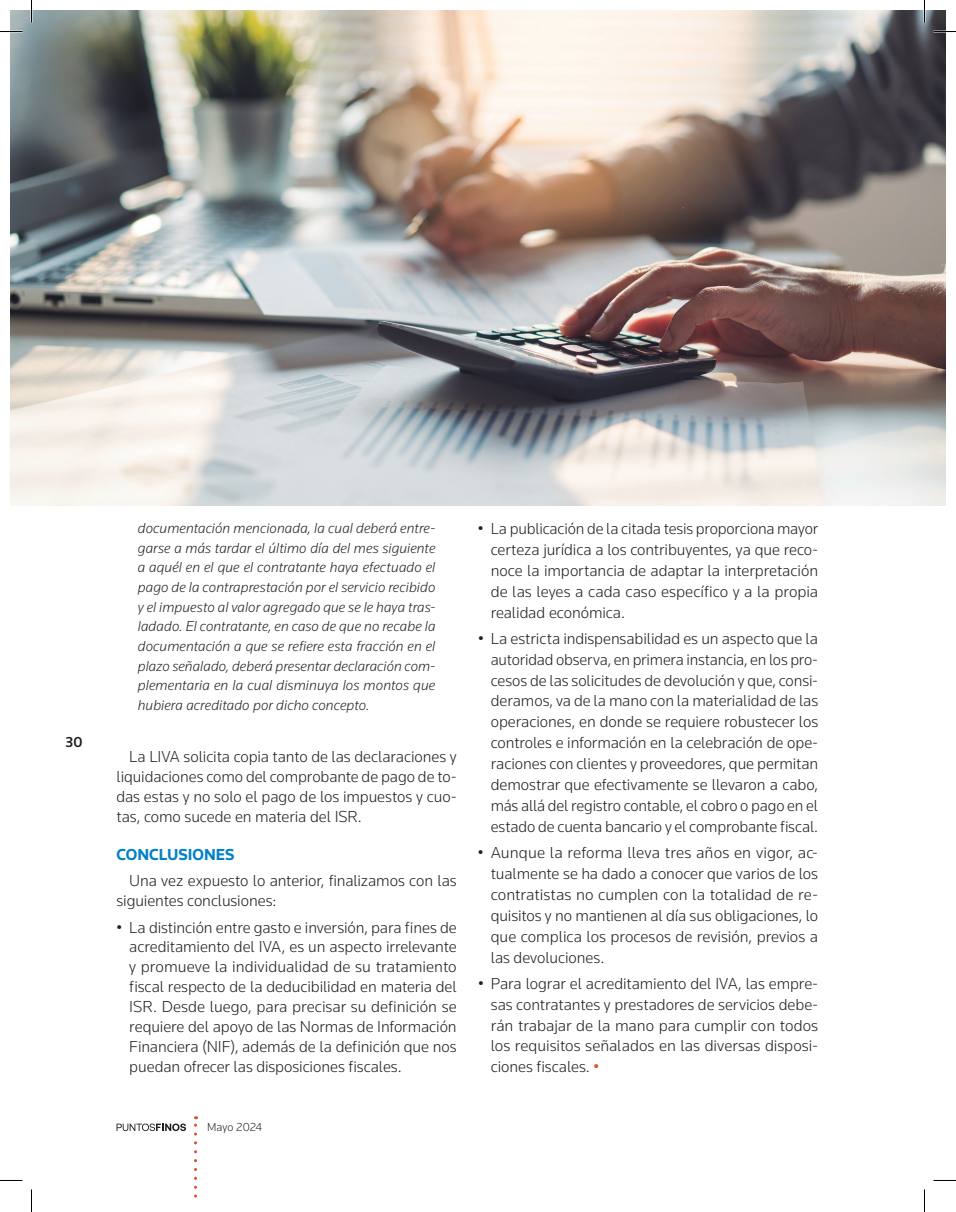
<style>
.page{position:relative;width:956px;height:1212px;background:#fff}
.page>*{position:absolute;margin:0;border:0;box-sizing:border-box;transform-origin:0 0}
.t1{font:300 16.5px/20.9px "Knowledge";letter-spacing:-.005em;color:#231f20;text-align:justify}
.t2{font:700 16.5px "Knowledge";color:#0081c7}
.t3{font:italic 300 15px/19.6px "Knowledge";color:#231f20;text-align:justify}
.t4{font:500 15px "Knowledge";color:#231f20}
.t5{font:300 12px "Knowledge";letter-spacing:.005em;color:#231f20}
.s1{color:#da4e26}
</style>
<div class="page">
<svg style="left:117px;top:1123px;width:69px;height:7px"></svg>
<svg style="left:194px;top:1116px;width:3px;height:79px"></svg>
<img style="left:10px;top:10px;width:936px;height:495px">
<hr style="left:923px;top:0;width:2px;height:22px;background:#fff">
<svg style="left:0;top:31px;width:22px;height:1px"></svg>
<svg style="left:933px;top:31px;width:23px;height:1px"></svg>
<svg style="left:31px;top:0;width:1px;height:22px"></svg>
<svg style="left:31px;top:1189px;width:1px;height:22px"></svg>
<svg style="left:924px;top:0;width:1px;height:22px"></svg>
<svg style="left:924px;top:1189px;width:1px;height:22px"></svg>
<p class="t4" style="left:66px;top:732px;width:18px">30</p>
<p class="t3" style="left:138px;top:517px;width:299px">documentación mencionada, la cual deberá entre&shy;garse a más tardar el último día del mes siguiente a aquél en el que el contratante haya efectuado el pago de la contraprestación por el servicio recibido y el impuesto al valor agregado que se le haya tras&shy;ladado. El contratante, en caso de que no recabe la documentación a que se refiere esta fracción en el plazo señalado, deberá presentar declaración com&shy;plementaria en la cual disminuya los montos que hubiera acreditado por dicho concepto.</p>
<p class="t1" style="left:117px;top:745px;width:342px;line-height:20px;text-indent:13px">La LIVA solicita copia tanto de las declaraciones y liquidaciones como del comprobante de pago de to&shy;das estas y no solo el pago de los impuestos y cuo&shy;tas, como sucede en materia del ISR.</p>
<p class="t2" style="left:117px;top:844px;width:120px">CONCLUSIONES</p>
<p class="t1" style="left:117px;top:869px;width:342px;line-height:20px;text-indent:13px">Una vez expuesto lo anterior, finalizamos con las siguientes conclusiones:</p>
<p class="t1" style="left:129px;top:916px;width:329px;line-height:20px;text-indent:-13px">• La distinción entre gasto e inversión, para fines de acreditamiento del IVA, es un aspecto irrelevante y promueve la individualidad de su tratamiento fiscal respecto de la deducibilidad en materia del ISR. Desde luego, para precisar su definición se requiere del apoyo de las Normas de Información Financiera (NIF), además de la definición que nos puedan ofrecer las disposiciones fiscales.</p>
<p class="t5" style="left:207px;top:1119px;width:57px">Mayo 2024</p>
<p class="t1" style="left:491px;top:517px;width:329px;text-indent:-13px">• La publicación de la citada tesis proporciona mayor certeza jurídica a los contribuyentes, ya que reco&shy;noce la importancia de adaptar la interpretación de las leyes a cada caso específico y a la propia realidad económica.</p>
<p class="t1" style="left:491px;top:627px;width:329px;text-indent:-13px">• La estricta indispensabilidad es un aspecto que la autoridad observa, en primera instancia, en los pro&shy;cesos de las solicitudes de devolución y que, consi&shy;deramos, va de la mano con la materialidad de las operaciones, en donde se requiere robustecer los controles e información en la celebración de ope&shy;raciones con clientes y proveedores, que permitan demostrar que efectivamente se llevaron a cabo, más allá del registro contable, el cobro o pago en el estado de cuenta bancario y el comprobante fiscal.</p>
<p class="t1" style="left:491px;top:841px;width:329px;text-indent:-13px">• Aunque la reforma lleva tres años en vigor, ac&shy;tualmente se ha dado a conocer que varios de los contratistas no cumplen con la totalidad de re&shy;quisitos y no mantienen al día sus obligaciones, lo que complica los procesos de revisión, previos a las devoluciones.</p>
<p class="t1" style="left:491px;top:972px;width:329px;text-indent:-13px">• Para lograr el acreditamiento del IVA, las empre&shy;sas contratantes y prestadores de servicios debe&shy;rán trabajar de la mano para cumplir con todos los requisitos señalados en las diversas disposi&shy;ciones fiscales. <span class="s1">•</span></p>
</div>
